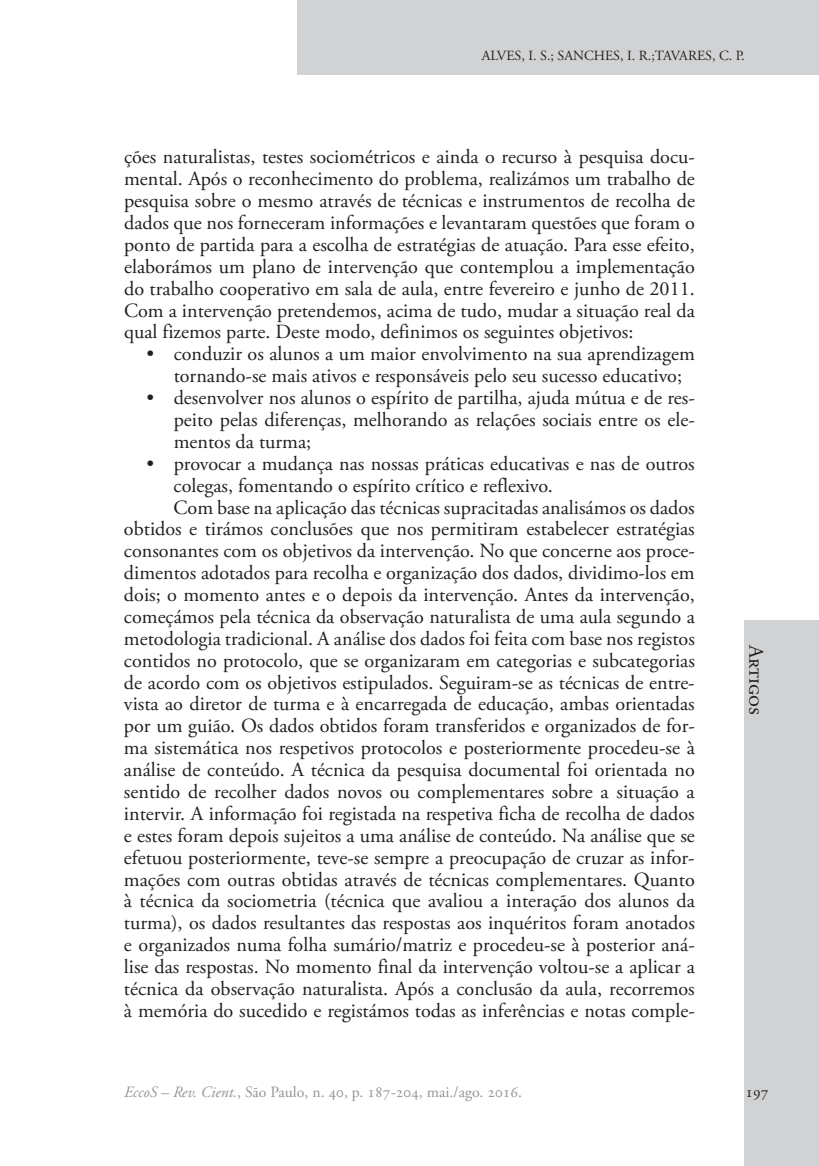
<style>
.page{position:relative;width:819px;height:1166px;background:#fff}
.page>*{position:absolute;margin:0;border:0;box-sizing:border-box;transform-origin:0 0}
.t1{font:21px "Adobe Garamond Pro";color:#231f20}
.t2{font:20.12px/21.9px "Adobe Garamond Pro";color:#231f20;text-align:justify}
.t3{font:15.75px "Adobe Garamond Pro";color:#939598}
.t4{font:15.75px "Adobe Garamond Pro";color:#231f20}
.t5{font:14px "Adobe Garamond Pro";color:#231f20}
.s1{font-style:italic}
</style>
<div class="page">
<div style="left:298px;top:0;width:521px;height:74px;background:#d1d2d4"></div>
<div style="left:744px;top:620px;width:75px;height:546px;background:#d1d2d4"></div>
<p class="t5" style="left:481px;top:47px;width:264px">ALVES, I. S.; SANCHES, I. R.;TAVARES, C. P.</p>
<p class="t2" style="left:124px;top:147px;width:572px">ções naturalistas, testes sociométricos e ainda o recurso à pesquisa docu&shy;mental. Após o reconhecimento do problema, realizámos um trabalho de pesquisa sobre o mesmo através de técnicas e instrumentos de recolha de dados que nos forneceram informações e levantaram questões que foram o ponto de partida para a escolha de estratégias de atuação. Para esse efeito, elaborámos um plano de intervenção que contemplou a implementação do trabalho cooperativo em sala de aula, entre fevereiro e junho de 2011.<br>Com a intervenção pretendemos, acima de tudo, mudar a situação real da qual fizemos parte. Deste modo, definimos os seguintes objetivos:</p>
<p class="t2" style="left:174px;top:344px;width:522px;text-indent:-27px">• conduzir os alunos a um maior envolvimento na sua aprendizagem tornando-se mais ativos e responsáveis pelo seu sucesso educativo;</p>
<p class="t2" style="left:174px;top:387px;width:522px;text-indent:-27px">• desenvolver nos alunos o espírito de partilha, ajuda mútua e de res&shy;peito pelas diferenças, melhorando as relações sociais entre os ele&shy;mentos da turma;</p>
<p class="t2" style="left:146px;top:453px;width:550px">• provocar a mudança nas nossas práticas educativas e nas de outros</p>
<p class="t2" style="left:174px;top:475px;width:381px">colegas, fomentando o espírito crítico e reflexivo.</p>
<p class="t2" style="left:174px;top:497px;width:522px">Com base na aplicação das técnicas supracitadas analisámos os dados</p>
<p class="t2" style="left:124px;top:519px;width:572px">obtidos e tirámos conclusões que nos permitiram estabelecer estratégias</p>
<p class="t2" style="left:124px;top:541px;width:572px">consonantes com os objetivos da intervenção. No que concerne aos proce-</p>
<p class="t2" style="left:124px;top:562px;width:572px">dimentos adotados para recolha e organização dos dados, dividimo-los em</p>
<p class="t2" style="left:124px;top:584px;width:572px">dois; o momento antes e o depois da intervenção. Antes da intervenção,</p>
<p class="t2" style="left:124px;top:606px;width:572px">começámos pela técnica da observação naturalista de uma aula segundo a</p>
<p class="t2" style="left:124px;top:628px;width:572px">metodologia tradicional. A análise dos dados foi feita com base nos registos</p>
<p class="t2" style="left:124px;top:650px;width:572px">contidos no protocolo, que se organizaram em categorias e subcategorias</p>
<p class="t2" style="left:124px;top:672px;width:572px">de acordo com os objetivos estipulados. Seguiram-se as técnicas de entre-</p>
<p class="t2" style="left:124px;top:694px;width:572px">vista ao diretor de turma e à encarregada de educação, ambas orientadas</p>
<p class="t2" style="left:124px;top:716px;width:572px">por um guião. Os dados obtidos foram transferidos e organizados de for-</p>
<p class="t2" style="left:124px;top:737px;width:572px">ma sistemática nos respetivos protocolos e posteriormente procedeu-se à</p>
<p class="t2" style="left:124px;top:759px;width:572px">análise de conteúdo. A técnica da pesquisa documental foi orientada no</p>
<p class="t2" style="left:124px;top:781px;width:572px">sentido de recolher dados novos ou complementares sobre a situação a</p>
<p class="t2" style="left:124px;top:803px;width:572px">intervir. A informação foi registada na respetiva ficha de recolha de dados</p>
<p class="t2" style="left:124px;top:825px;width:572px">e estes foram depois sujeitos a uma análise de conteúdo. Na análise que se</p>
<p class="t2" style="left:124px;top:847px;width:572px">efetuou posteriormente, teve-se sempre a preocupação de cruzar as infor-</p>
<p class="t2" style="left:124px;top:869px;width:572px">mações com outras obtidas através de técnicas complementares. Quanto</p>
<p class="t2" style="left:124px;top:891px;width:572px">à técnica da sociometria (técnica que avaliou a interação dos alunos da</p>
<p class="t2" style="left:124px;top:912px;width:572px">turma), os dados resultantes das respostas aos inquéritos foram anotados</p>
<p class="t2" style="left:124px;top:934px;width:572px">e organizados numa folha sumário/matriz e procedeu-se à posterior aná-</p>
<p class="t2" style="left:124px;top:956px;width:572px">lise das respostas. No momento final da intervenção voltou-se a aplicar a</p>
<p class="t2" style="left:124px;top:978px;width:572px">técnica da observação naturalista. Após a conclusão da aula, recorremos</p>
<p class="t2" style="left:124px;top:1000px;width:572px">à memória do sucedido e registámos todas as inferências e notas comple-</p>
<p class="t1" style="left:768px;top:645px;width:71px;rotate:90deg">Artigos</p>
<p class="t1" style="left:768px;top:645px;width:101px;rotate:90deg">Expediente</p>
<p class="t3" style="left:124px;top:1083px;width:399px"><span class="s1">EccoS – Rev. Cient.</span>, São Paulo, n. 40, p. 187-204, mai./ago. 2016.</p>
<p class="t4" style="left:745px;top:1083px;width:25px">197</p>
</div>
